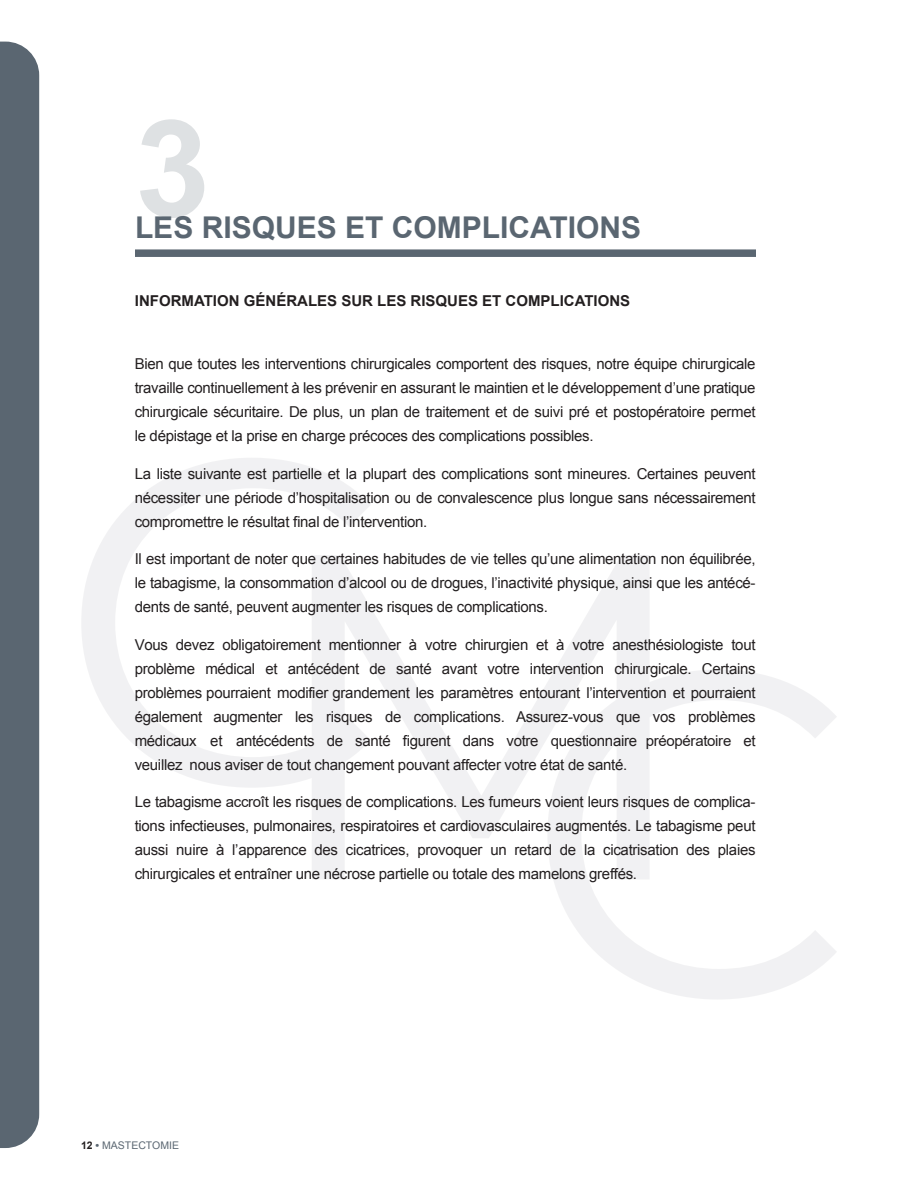
<style>
.page{position:relative;width:918px;height:1188px;background:#fff}
.page>*{position:absolute;margin:0;border:0;box-sizing:border-box;transform-origin:0 0}
.t1{font:700 135px "Arial";color:#5a6671}
.t2{font:700 30px "Arial";color:#5a6671}
.t3{font:15px/24px "Arial";letter-spacing:-.02em;color:#231f20;text-align:justify}
.t4{font:700 15px "Arial";color:#231f20}
.t5{font:10.5px "Arial";color:#5a6671}
.s1{font-style:inherit}
.s2{font-weight:700;color:#231f20}
.s3{font-weight:700}
</style>
<div class="page">
<div style="left:0;top:42px;width:39px;height:1106px;background:#5a6671"></div>
<svg style="left:312px;top:555px;width:337px;height:324px"></svg>
<svg style="left:547px;top:669px;width:289px;height:330px"></svg>
<svg style="left:82px;top:458px;width:289px;height:330px"></svg>
<div style="left:135px;top:249px;width:621px;height:8px;background:#5a6671"></div>
<h1 class="t1" style="left:135px;top:93px;width:77px">3</h1>
<h2 class="t2" style="left:135px;top:210px;width:508px">LES RISQUES ET COMPLICATIONS</h2>
<p class="t4" style="left:135px;top:293px;width:497px">INFORMATION GÉNÉRALES SUR LES RISQUES ET COMPLICATIONS</p>
<p class="t3" style="left:135px;top:352px;width:622px">Bien que toutes les interventions chirurgicales comportent des risques, notre équipe chirurgicale travaille continuellement à les prévenir en assurant le maintien et le développement d’une pratique chirurgicale sécuritaire. De plus, un plan de traitement et de suivi pré et postopératoire permet le dépistage et la prise en charge précoces des complications possibles.</p>
<p class="t3" style="left:135px;top:462px;width:622px">La liste suivante est partielle et la plupart des complications sont mineures. Certaines peuvent nécessiter une période d’hospitalisation ou de convalescence plus longue sans nécessairement compromettre le résultat final de l’intervention.</p>
<p class="t3" style="left:135px;top:547px;width:622px">Il est important de noter que certaines habitudes de vie telles qu’une alimentation non équilibrée, le tabagisme, la consommation d’alcool ou de drogues, l’inactivité physique, ainsi que les antécé&shy;dents de santé, peuvent augmenter les risques de complications.</p>
<p class="t3" style="left:135px;top:633px;width:622px">Vous devez obligatoirement mentionner à votre chirurgien et à votre anesthésiologiste tout problème médical et antécédent de santé avant votre intervention chirurgicale. Certains problèmes pourraient modifier grandement les paramètres entourant l’intervention et pourraient également augmenter les risques de complications. Assurez-vous que vos problèmes médicaux et antécédents de santé figurent dans votre <span class="s1">q</span>uestionnaire <span class="s1">préopératoire</span> et veuillez nous aviser de tout changement pouvant affecter votre état de santé.</p>
<p class="t3" style="left:135px;top:790px;width:622px">Le tabagisme accroît les risques de complications. Les fumeurs voient leurs risques de complica&shy;tions infectieuses, pulmonaires, respiratoires et cardiovasculaires augmentés. Le tabagisme peut aussi nuire à l’apparence des cicatrices, provoquer un retard de la cicatrisation des plaies chirurgicales et entraîner une nécrose partielle ou totale des mamelons greffés.</p>
<p class="t5" style="left:81px;top:1140px;width:100px"><span class="s2">12</span> <span class="s3">•</span> MASTECTOMIE</p>
</div>
